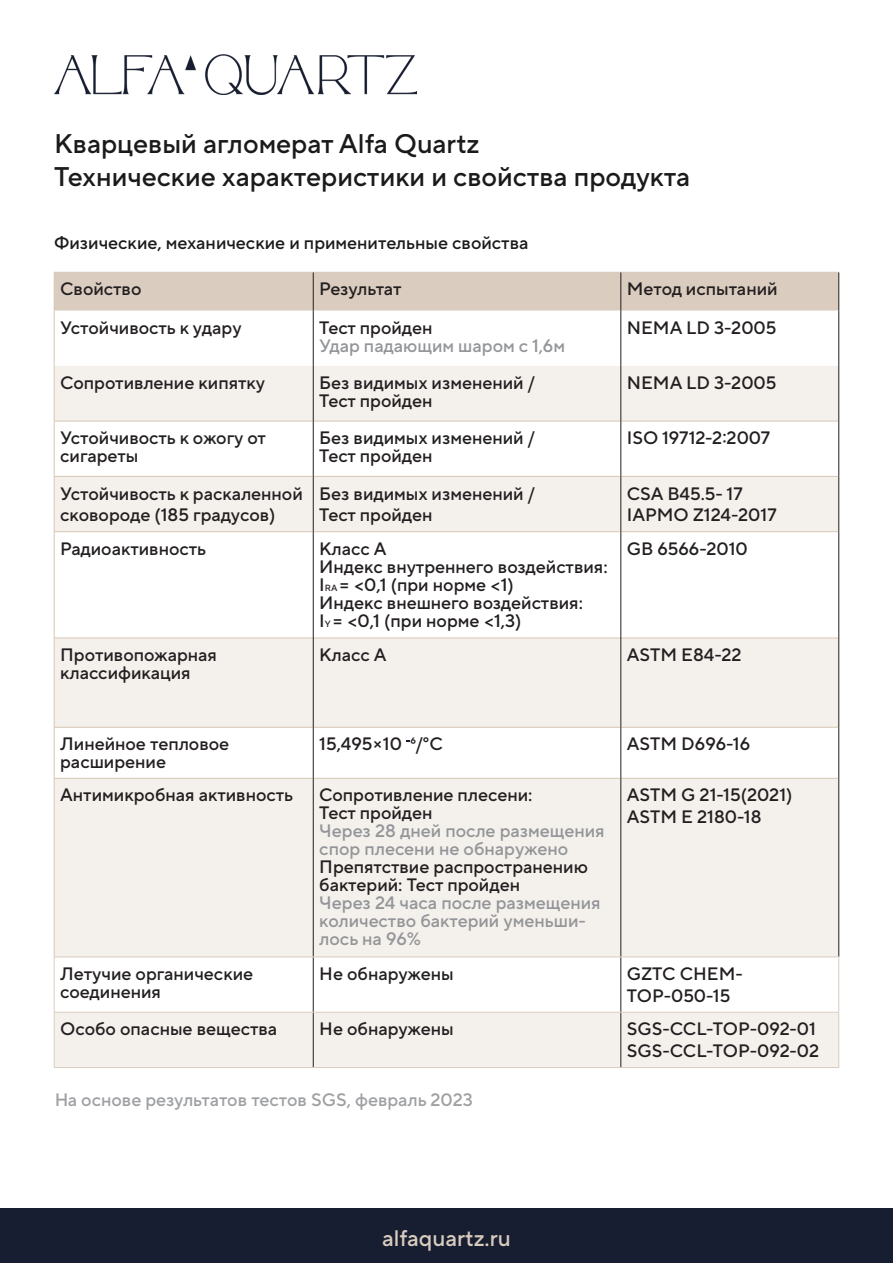
<style>
.page{position:relative;width:893px;height:1263px;background:#fff}
.page>*{position:absolute;margin:0;border:0;box-sizing:border-box;transform-origin:0 0}
.t1{font:500 27px/32.4px "TT Norms Pro";color:#000}
.t2{font:500 22.5px "TT Norms Pro";color:#d9cbbe}
.t3{font:500 18px/18px "TT Norms Pro";color:#231f20}
.t4{font:500 18px/18px "TT Norms Pro";color:#939598}
.t5{font:500 18px "TT Norms Pro";color:#000}
.s1{font-size:9px}
</style>
<div class="page">
<div style="left:0;top:1209px;width:893px;height:54px;background:#171e31"></div>
<img style="left:54px;top:54px;width:363px;height:40px">
<div style="left:55px;top:273px;width:783px;height:38px;background:#daccbf"></div>
<div style="left:55px;top:366px;width:783px;height:701px;background:#f4f0ec"></div>
<svg style="left:55px;top:422px;width:783px;height:590px;fill:#f4f0ec"></svg>
<hr style="left:54px;top:421px;width:259px;height:1px;background:#d6c7b4">
<hr style="left:313px;top:421px;width:308px;height:1px;background:#d6c7b4">
<hr style="left:621px;top:421px;width:218px;height:1px;background:#d6c7b4">
<hr style="left:54px;top:476px;width:259px;height:1px;background:#d6c7b4">
<hr style="left:313px;top:476px;width:308px;height:1px;background:#d6c7b4">
<hr style="left:621px;top:476px;width:218px;height:1px;background:#d6c7b4">
<hr style="left:54px;top:531px;width:259px;height:1px;background:#d6c7b4">
<hr style="left:313px;top:531px;width:308px;height:1px;background:#d6c7b4">
<hr style="left:621px;top:531px;width:218px;height:1px;background:#d6c7b4">
<hr style="left:54px;top:638px;width:259px;height:1px;background:#d6c7b4">
<hr style="left:313px;top:638px;width:308px;height:1px;background:#d6c7b4">
<hr style="left:621px;top:638px;width:218px;height:1px;background:#d6c7b4">
<hr style="left:54px;top:727px;width:259px;height:1px;background:#d6c7b4">
<hr style="left:313px;top:727px;width:308px;height:1px;background:#d6c7b4">
<hr style="left:621px;top:727px;width:218px;height:1px;background:#d6c7b4">
<hr style="left:54px;top:778px;width:259px;height:1px;background:#d6c7b4">
<hr style="left:313px;top:778px;width:308px;height:1px;background:#d6c7b4">
<hr style="left:621px;top:778px;width:218px;height:1px;background:#d6c7b4">
<hr style="left:54px;top:272px;width:259px;height:1px;background:#d6c7b4">
<hr style="left:54px;top:272px;width:1px;height:39px;background:#d6c7b4">
<hr style="left:54px;top:311px;width:1px;height:55px;background:#d6c7b4">
<hr style="left:54px;top:366px;width:1px;height:55px;background:#d6c7b4">
<hr style="left:54px;top:421px;width:1px;height:55px;background:#d6c7b4">
<hr style="left:54px;top:477px;width:1px;height:54px;background:#d6c7b4">
<hr style="left:54px;top:532px;width:1px;height:106px;background:#d6c7b4">
<hr style="left:54px;top:638px;width:1px;height:89px;background:#d6c7b4">
<hr style="left:54px;top:727px;width:1px;height:51px;background:#d6c7b4">
<hr style="left:54px;top:778px;width:1px;height:179px;background:#d6c7b4">
<hr style="left:313px;top:272px;width:308px;height:1px;background:#d6c7b4">
<hr style="left:313px;top:272px;width:1px;height:39px;background:#231f20">
<hr style="left:313px;top:311px;width:1px;height:55px;background:#231f20">
<hr style="left:313px;top:366px;width:1px;height:55px;background:#231f20">
<hr style="left:313px;top:421px;width:1px;height:55px;background:#231f20">
<hr style="left:313px;top:476px;width:1px;height:56px;background:#231f20">
<hr style="left:313px;top:532px;width:1px;height:106px;background:#231f20">
<hr style="left:313px;top:638px;width:1px;height:89px;background:#231f20">
<hr style="left:313px;top:727px;width:1px;height:51px;background:#231f20">
<hr style="left:313px;top:778px;width:1px;height:179px;background:#231f20">
<hr style="left:313px;top:957px;width:1px;height:55px;background:#231f20">
<hr style="left:313px;top:1012px;width:1px;height:55px;background:#231f20">
<hr style="left:621px;top:272px;width:218px;height:1px;background:#d6c7b4">
<hr style="left:621px;top:272px;width:1px;height:39px;background:#231f20">
<hr style="left:621px;top:311px;width:1px;height:55px;background:#231f20">
<hr style="left:621px;top:366px;width:1px;height:55px;background:#231f20">
<hr style="left:621px;top:421px;width:1px;height:55px;background:#231f20">
<hr style="left:621px;top:476px;width:1px;height:56px;background:#231f20">
<hr style="left:621px;top:532px;width:1px;height:106px;background:#231f20">
<hr style="left:621px;top:638px;width:1px;height:89px;background:#231f20">
<hr style="left:621px;top:727px;width:1px;height:51px;background:#231f20">
<hr style="left:621px;top:778px;width:1px;height:179px;background:#231f20">
<hr style="left:621px;top:957px;width:1px;height:55px;background:#231f20">
<hr style="left:621px;top:1012px;width:1px;height:55px;background:#231f20">
<hr style="left:838px;top:272px;width:1px;height:39px;background:#231f20">
<hr style="left:838px;top:311px;width:1px;height:55px;background:#231f20">
<hr style="left:838px;top:366px;width:1px;height:55px;background:#231f20">
<hr style="left:838px;top:421px;width:1px;height:55px;background:#231f20">
<hr style="left:838px;top:476px;width:1px;height:56px;background:#231f20">
<hr style="left:838px;top:532px;width:1px;height:106px;background:#231f20">
<hr style="left:838px;top:638px;width:1px;height:89px;background:#231f20">
<hr style="left:838px;top:727px;width:1px;height:51px;background:#231f20">
<hr style="left:838px;top:778px;width:1px;height:179px;background:#231f20">
<hr style="left:54px;top:957px;width:259px;height:1px;background:#daccbf">
<hr style="left:54px;top:957px;width:1px;height:55px;background:#daccbf">
<hr style="left:313px;top:957px;width:308px;height:1px;background:#daccbf">
<hr style="left:621px;top:957px;width:218px;height:1px;background:#daccbf">
<hr style="left:838px;top:957px;width:1px;height:55px;background:#daccbf">
<hr style="left:54px;top:1012px;width:259px;height:1px;background:#daccbf">
<hr style="left:54px;top:1012px;width:1px;height:55px;background:#daccbf">
<hr style="left:313px;top:1012px;width:308px;height:1px;background:#daccbf">
<hr style="left:621px;top:1012px;width:218px;height:1px;background:#daccbf">
<hr style="left:838px;top:1012px;width:1px;height:55px;background:#daccbf">
<hr style="left:54px;top:1067px;width:259px;height:1px;background:#daccbf">
<hr style="left:313px;top:1067px;width:308px;height:1px;background:#daccbf">
<hr style="left:621px;top:1067px;width:218px;height:1px;background:#daccbf">
<h1 class="t1" style="left:54px;top:127px;width:638px">Кварцевый агломерат Alfa Quartz<br>Технические характеристики и свойства продукта</h1>
<p class="t5" style="left:54px;top:229px;width:476px">Физические, механические и применительные свойства</p>
<p class="t3" style="left:60px;top:280px;width:83px">Свойство</p>
<p class="t3" style="left:319px;top:280px;width:84px">Результат</p>
<p class="t3" style="left:627px;top:280px;width:152px">Метод испытаний</p>
<p class="t3" style="left:60px;top:318px;width:183px">Устойчивость к удару</p>
<p class="t3" style="left:319px;top:318px;width:115px">Тест пройден</p>
<p class="t4" style="left:319px;top:336px;width:247px">Удар падающим шаром с 1,6м</p>
<p class="t3" style="left:627px;top:318px;width:151px">NEMA LD 3-2005</p>
<p class="t3" style="left:60px;top:374px;width:206px">Сопротивление кипятку</p>
<p class="t3" style="left:319px;top:374px;width:217px">Без видимых изменений /</p>
<p class="t3" style="left:319px;top:392px;width:115px">Тест пройден</p>
<p class="t3" style="left:60px;top:429px;width:207px">Устойчивость к ожогу от сигареты</p>
<p class="t3" style="left:319px;top:429px;width:217px">Без видимых изменений /</p>
<p class="t3" style="left:319px;top:447px;width:115px">Тест пройден</p>
<p class="t3" style="left:60px;top:482px;width:244px;line-height:21.6px">Устойчивость к раскаленной сковороде (185 градусов)</p>
<p class="t3" style="left:319px;top:484px;width:217px">Без видимых изменений /</p>
<p class="t3" style="left:319px;top:506px;width:115px">Тест пройден</p>
<p class="t3" style="left:60px;top:539px;width:148px">Радиоактивность</p>
<p class="t3" style="left:319px;top:539px;width:69px">Класс А</p>
<p class="t3" style="left:319px;top:557px;width:290px">Индекс внутреннего воздействия:</p>
<p class="t3" style="left:319px;top:575px;width:196px">I<span class="s1">RA</span> = &lt;0,1 (при норме &lt;1)</p>
<p class="t3" style="left:319px;top:593px;width:265px">Индекс внешнего воздействия:</p>
<p class="t3" style="left:319px;top:611px;width:204px">I<span class="s1">Y</span> = &lt;0,1 (при норме &lt;1,3)</p>
<p class="t3" style="left:627px;top:374px;width:151px">NEMA LD 3-2005</p>
<p class="t3" style="left:627px;top:429px;width:145px">ISO 19712-2:2007</p>
<p class="t3" style="left:627px;top:484px;width:117px">CSA B45.5- 17</p>
<p class="t3" style="left:627px;top:506px;width:151px">IAPMO Z124-2017</p>
<p class="t3" style="left:627px;top:539px;width:122px">GB 6566-2010</p>
<p class="t3" style="left:60px;top:646px;width:158px">Противопожарная</p>
<p class="t3" style="left:60px;top:664px;width:132px">классификация</p>
<p class="t3" style="left:60px;top:735px;width:171px">Линейное тепловое</p>
<p class="t3" style="left:60px;top:753px;width:107px">расширение</p>
<p class="t3" style="left:319px;top:646px;width:69px">Класс А</p>
<p class="t3" style="left:627px;top:646px;width:116px">ASTM E84-22</p>
<p class="t3" style="left:319px;top:735px;width:125px">15,495×10 6/°C</p>
<p class="t3" style="left:627px;top:735px;width:125px">ASTM D696-16</p>
<p class="t3" style="left:60px;top:786px;width:234px">Антимикробная активность</p>
<p class="t3" style="left:319px;top:786px;width:215px">Сопротивление плесени:</p>
<p class="t3" style="left:319px;top:804px;width:115px">Тест пройден</p>
<p class="t4" style="left:319px;top:822px;width:287px">Через 28 дней после размещения спор плесени не обнаружено</p>
<p class="t3" style="left:319px;top:858px;width:270px">Препятствие распространению бактерий: Тест пройден</p>
<p class="t4" style="left:319px;top:894px;width:283px">Через 24 часа после размещения количество бактерий уменьши&shy;лось на 96%</p>
<p class="t3" style="left:627px;top:786px;width:167px">ASTM G 21-15(2021)</p>
<p class="t3" style="left:627px;top:808px;width:136px">ASTM E 2180-18</p>
<p class="t3" style="left:60px;top:965px;width:195px">Летучие органические</p>
<p class="t3" style="left:60px;top:983px;width:102px">соединения</p>
<p class="t3" style="left:319px;top:965px;width:136px">Не обнаружены</p>
<p class="t3" style="left:627px;top:963px;width:118px;line-height:21.6px">GZTC CHEM-<br>TOP-050-15</p>
<p class="t3" style="left:60px;top:1020px;width:219px">Особо опасные вещества</p>
<p class="t3" style="left:319px;top:1020px;width:136px">Не обнаружены</p>
<p class="t3" style="left:627px;top:1020px;width:191px">SGS-CCL-TOP-092-01</p>
<p class="t3" style="left:627px;top:1041px;width:194px">SGS-CCL-TOP-092-02</p>
<p class="t4" style="left:54px;top:1090px;width:421px">На основе результатов тестов SGS, февраль 2023</p>
<p class="t2" style="left:382px;top:1222px;width:130px">alfaquartz.ru</p>
</div>
